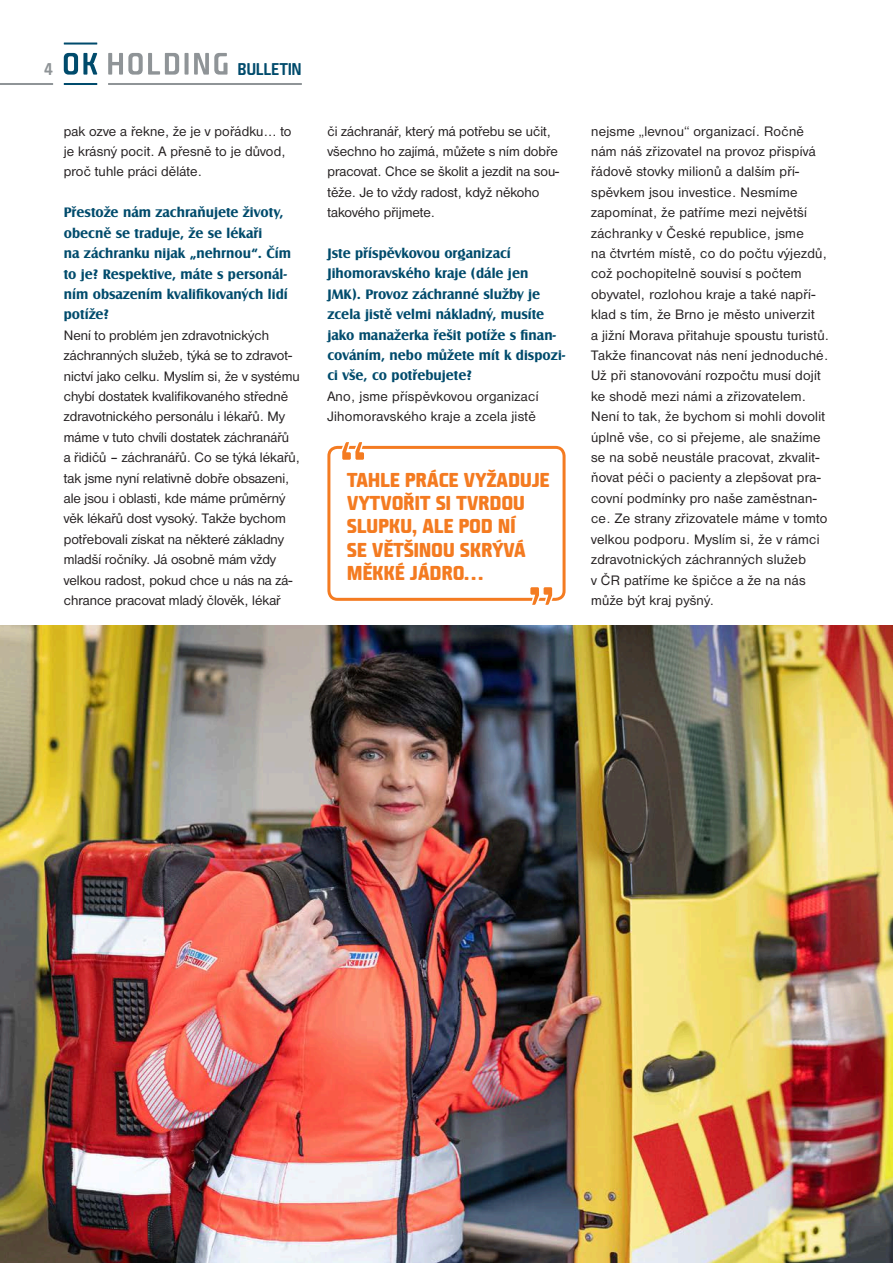
<style>
.page{position:relative;width:893px;height:1263px;background:#fff}
.page>*{position:absolute;margin:0;border:0;box-sizing:border-box;transform-origin:0 0}
.t1{font:19.5px/23.4px "Fishmonger MB";letter-spacing:-.02em;color:#f47b21}
.t2{font:16.5px "Fishmonger MS";letter-spacing:-.015em;color:#004b6c}
.t3{font:16.5px "Fishmonger MS";color:#8f9497}
.t4{font:14.25px/20.4px "Nimbus San DCE";letter-spacing:.015em;color:#231f20}
.t5{font:700 14.25px/20.4px "Castle TOT";color:#004b6c}
</style>
<div class="page">
<svg style="left:64px;top:53px;width:33px;height:22px"></svg>
<svg style="left:108px;top:53px;width:71px;height:22px"></svg>
<svg style="left:185px;top:53px;width:4px;height:22px"></svg>
<svg style="left:194px;top:53px;width:34px;height:22px"></svg>
<hr style="left:64px;top:83px;width:33px;height:2px;background:#004b6c">
<hr style="left:64px;top:43px;width:33px;height:2px;background:#004b6c">
<hr style="left:108px;top:83px;width:194px;height:2px;background:#8f9497">
<svg style="left:0;top:83px;width:53px;height:2px"></svg>
<img style="left:0;top:625px;width:893px;height:638px">
<div style="left:327px;top:446px;width:239px;height:155px;border:3px solid #f47b21;border-radius:9px"></div>
<svg style="left:528px;top:587px;width:26px;height:18px"></svg>
<svg style="left:340px;top:442px;width:26px;height:18px"></svg>
<p class="t3" style="left:44px;top:59px;width:10px">4</p>
<p class="t2" style="left:238px;top:59px;width:66px">BULLETIN</p>
<p class="t4" style="left:64px;top:121px;width:229px">pak ozve a řekne, že je v pořádku… to je krásný pocit. A přesně to je důvod, proč tuhle práci děláte.</p>
<p class="t5" style="left:64px;top:202px;width:229px">Přestože nám zachraňujete životy, obecně se traduje, že se lékaři<br>na záchranku nijak „nehrnou“. Čím to je? Respektive, máte s personál&shy;ním obsazením kvalifikovaných lidí potíže?</p>
<p class="t4" style="left:64px;top:325px;width:238px">Není to problém jen zdravotnických záchranných služeb, týká se to zdravot&shy;nictví jako celku. Myslím si, že v systému chybí dostatek kvalifikovaného středně zdravotnického personálu i lékařů. My máme v tuto chvíli dostatek záchranářů<br>a řidičů – záchranářů. Co se týká lékařů, tak jsme nyní relativně dobře obsazeni, ale jsou i oblasti, kde máme průměrný věk lékařů dost vysoký. Takže bychom potřebovali získat na některé základny mladší ročníky. Já osobně mám vždy velkou radost, pokud chce u nás na zá&shy;chrance pracovat mladý člověk, lékař</p>
<p class="t4" style="left:327px;top:121px;width:233px">či záchranář, který má potřebu se učit, všechno ho zajímá, můžete s ním dobře pracovat. Chce se školit a jezdit na sou&shy;těže. Je to vždy radost, když někoho takového přijmete.</p>
<p class="t5" style="left:327px;top:243px;width:240px">Jste příspěvkovou organizací<br>Jihomoravského kraje (dále jen<br>JMK). Provoz záchranné služby je zcela jistě velmi nákladný, musíte jako manažerka řešit potíže s finan&shy;cováním, nebo můžete mít k dispozi&shy;ci vše, co potřebujete?</p>
<p class="t4" style="left:327px;top:386px;width:213px">Ano, jsme příspěvkovou organizací<br>Jihomoravského kraje a zcela jistě</p>
<h1 class="t1" style="left:347px;top:468px;width:204px">TAHLE PRÁCE VYŽADUJE<br>VYTVOŘIT SI TVRDOU<br>SLUPKU, ALE POD NÍ<br>SE VĚTŠINOU SKRÝVÁ<br>MĚKKÉ JÁDRO…</h1>
<p class="t4" style="left:591px;top:121px;width:240px">nejsme „levnou“ organizací. Ročně nám náš zřizovatel na provoz přispívá řádově stovky milionů a dalším pří&shy;spěvkem jsou investice. Nesmíme zapomínat, že patříme mezi největší záchranky v České republice, jsme<br>na čtvrtém místě, co do počtu výjezdů, což pochopitelně souvisí s počtem obyvatel, rozlohou kraje a také napří&shy;klad s tím, že Brno je město univerzit<br>a jižní Morava přitahuje spoustu turistů.<br>Takže financovat nás není jednoduché.<br>Už při stanovování rozpočtu musí dojít ke shodě mezi námi a zřizovatelem.<br>Není to tak, že bychom si mohli dovolit úplně vše, co si přejeme, ale snažíme se na sobě neustále pracovat, zkvalit&shy;ňovat péči o pacienty a zlepšovat pra&shy;covní podmínky pro naše zaměstnan&shy;ce. Ze strany zřizovatele máme v tomto velkou podporu. Myslím si, že v rámci zdravotnických záchranných služeb<br>v ČR patříme ke špičce a že na nás může být kraj pyšný.</p>
</div>
